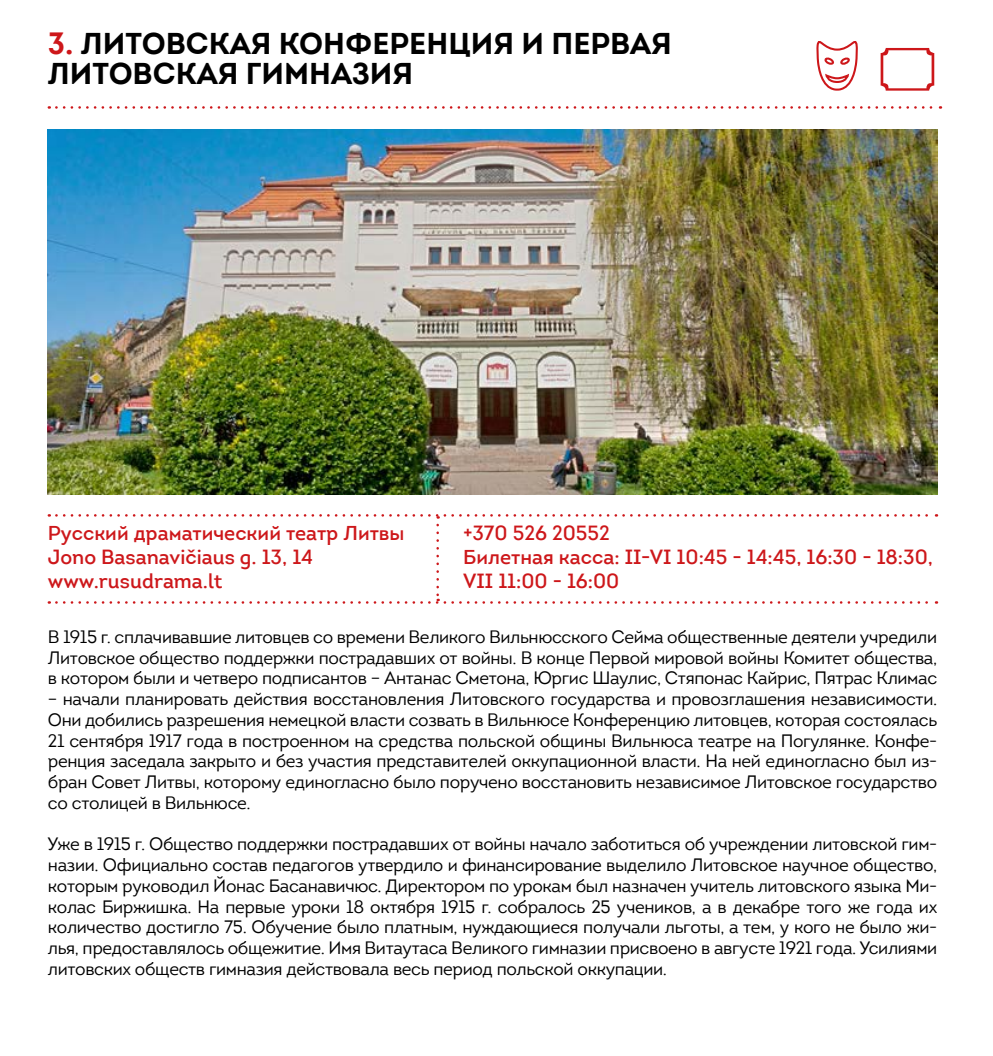
<style>
.page{position:relative;width:993px;height:1056px;background:#fff}
.page>*{position:absolute;margin:0;border:0;box-sizing:border-box;transform-origin:0 0}
.t1{font:700 30px/30px "Intro";color:#000}
.t2{font:600 20px/24px "Intro";color:#cd171a}
.t3{font:17.5px/20.8px "Intro";letter-spacing:-.02em;color:#000;text-align:justify}
.s1{color:#cd171a}
</style>
<div class="page">
<svg style="left:56px;top:106px;width:884px;height:3px"></svg>
<svg style="left:56px;top:514px;width:880px;height:5px"></svg>
<svg style="left:56px;top:525px;width:880px;height:79px"></svg>
<img style="left:48px;top:129px;width:888px;height:365px">
<svg style="left:816px;top:41px;width:42px;height:50px"></svg>
<svg style="left:880px;top:48px;width:53px;height:43px"></svg>
<div style="left:884px;top:51px;width:46px;height:36px;background:#fff;border-radius:5px"></div>
<div style="left:883px;top:50px;width:48px;height:38px;border:2px solid #fff;border-radius:5px"></div>
<h1 class="t1" style="left:48px;top:28px;width:625px"><span class="s1">3.</span> ЛИТОВСКАЯ КОНФЕРЕНЦИЯ И ПЕРВАЯ<br>ЛИТОВСКАЯ ГИМНАЗИЯ</h1>
<p class="t2" style="left:48px;top:521px;width:358px">Русский драматический театр Литвы<br>Jono Basanavičiaus g. 13, 14 www.rusudrama.lt</p>
<p class="t2" style="left:463px;top:521px;width:471px">+370 526 20552<br>Билетная касса: II-VI 10:45 - 14:45, 16:30 - 18:30,<br>VII 11:00 - 16:00</p>
<p class="t3" style="left:48px;top:626px;width:890px">В 1915 г. сплачивавшие литовцев со времени Великого Вильнюсского Сейма общественные деятели учредили Литовское общество поддержки пострадавших от войны. В конце Первой мировой войны Комитет общества, в котором были и четверо подписантов – Антанас Сметона, Юргис Шаулис, Стяпонас Кайрис, Пятрас Климас</p>
<p class="t3" style="left:48px;top:689px;width:890px">– начали планировать действия восстановления Литовского государства и провозглашения независимости.<br>Они добились разрешения немецкой власти созвать в Вильнюсе Конференцию литовцев, которая состоялась 21 сентября 1917 года в построенном на средства польской общины Вильнюса театре на Погулянке. Конфе&shy;ренция заседала закрыто и без участия представителей оккупационной власти. На ней единогласно был из&shy;бран Совет Литвы, которому единогласно было поручено восстановить независимое Литовское государство со столицей в Вильнюсе.</p>
<p class="t3" style="left:48px;top:834px;width:890px">Уже в 1915 г. Общество поддержки пострадавших от войны начало заботиться об учреждении литовской гим&shy;назии. Официально состав педагогов утвердило и финансирование выделило Литовское научное общество, которым руководил Йонас Басанавичюс. Директором по урокам был назначен учитель литовского языка Ми&shy;колас Биржишка. На первые уроки 18 октября 1915 г. собралось 25 учеников, а в декабре того же года их количество достигло 75. Обучение было платным, нуждающиеся получали льготы, а тем, у кого не было жи&shy;лья, предоставлялось общежитие. Имя Витаутаса Великого гимназии присвоено в августе 1921 года. Усилиями литовских обществ гимназия действовала весь период польской оккупации.</p>
</div>
